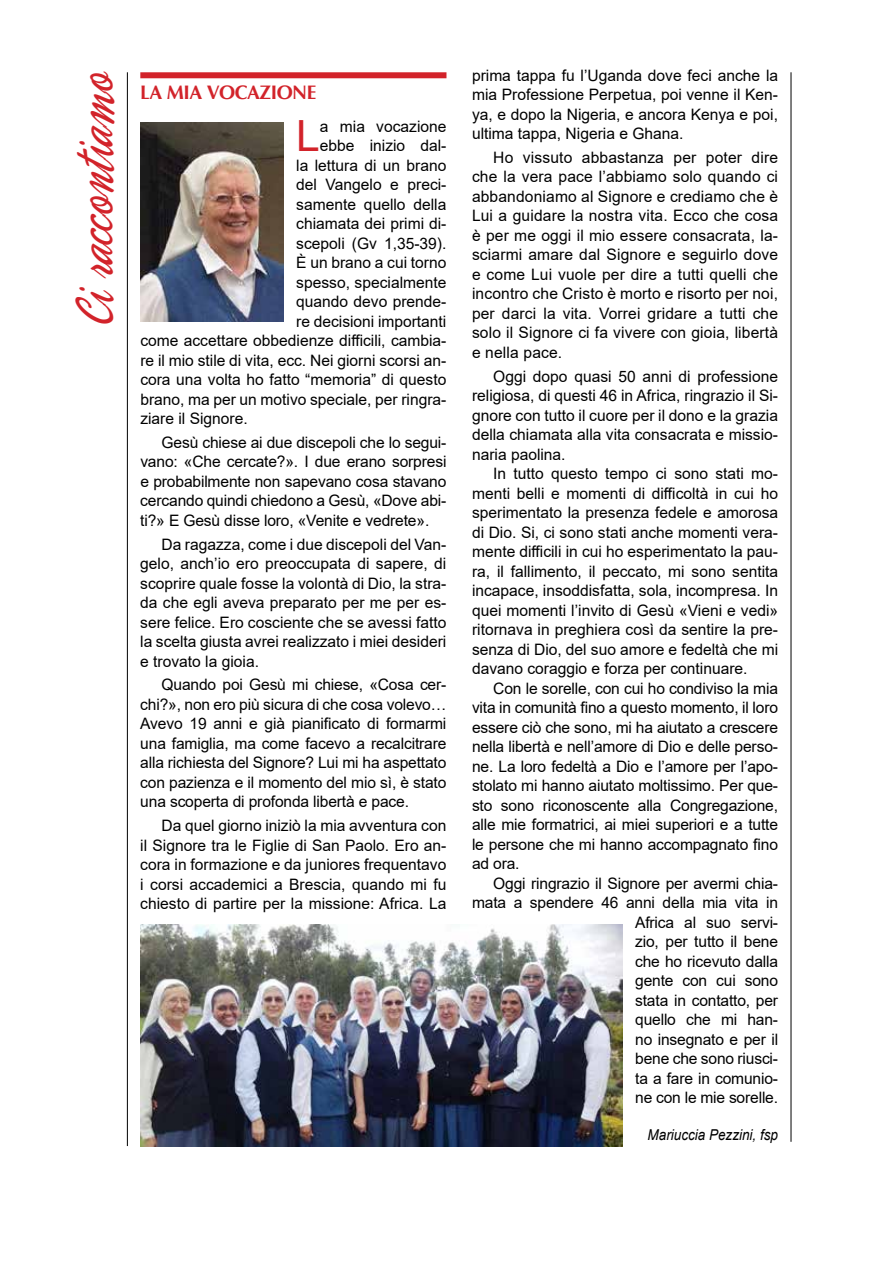
<style>
.page{position:relative;width:893px;height:1263px;background:#fff}
.page>*{position:absolute;margin:0;border:0;box-sizing:border-box;transform-origin:0 0}
.t1{font:57px "Phoenix Script FLF";color:#d2232a;scale:.7 1}
.t2{font:43.05px "Arial";color:#d2232a}
.t3{font:700 19.5px "Optima";letter-spacing:-.025em;color:#d2232a}
.t4{font:15.75px/19.5px "Arial";color:#000;text-align:justify}
.t5{font:italic 15px "Arial";color:#000;scale:.9 1}
</style>
<div class="page">
<hr style="left:791px;top:72px;width:1px;height:1070px;background:#000">
<hr style="left:127px;top:72px;width:1px;height:1074px;background:#000">
<div style="left:140px;top:72px;width:306px;height:6px;background:#d2232a"></div>
<img style="left:140px;top:123px;width:143px;height:198px">
<img style="left:140px;top:925px;width:482px;height:222px">
<h1 class="t1" style="left:65px;top:328px;width:368px;rotate:-90deg">Ci raccontiamo</h1>
<p class="t3" style="left:140px;top:80px;width:178px">LA MIA VOCAZION E</p>
<h2 class="t2" style="left:296px;top:106px;width:25px">L</h2>
<p class="t4" style="left:320px;top:116px;width:128px">a mia vocazione</p>
<p class="t4" style="left:320px;top:136px;width:128px">ebbe inizio dal-</p>
<p class="t4" style="left:296px;top:155px;width:152px">la lettura di un brano</p>
<p class="t4" style="left:296px;top:175px;width:152px">del Vangelo e preci-</p>
<p class="t4" style="left:296px;top:194px;width:152px">samente quello della</p>
<p class="t4" style="left:296px;top:214px;width:152px">chiamata dei primi di-</p>
<p class="t4" style="left:296px;top:233px;width:152px">scepoli (Gv 1,35-39).</p>
<p class="t4" style="left:296px;top:253px;width:152px">È un brano a cui torno</p>
<p class="t4" style="left:296px;top:272px;width:152px">spesso, specialmente</p>
<p class="t4" style="left:296px;top:292px;width:152px">quando devo prende-</p>
<p class="t4" style="left:296px;top:311px;width:152px">re decisioni importanti</p>
<p class="t4" style="left:140px;top:331px;width:308px">come accettare obbedienze difficili, cambia-</p>
<p class="t4" style="left:140px;top:350px;width:308px">re il mio stile di vita, ecc. Nei giorni scorsi an-</p>
<p class="t4" style="left:140px;top:370px;width:308px">cora una volta ho fatto “memoria” di questo</p>
<p class="t4" style="left:140px;top:389px;width:308px">brano, ma per un motivo speciale, per ringra-</p>
<p class="t4" style="left:140px;top:409px;width:109px">ziare il Signore.</p>
<p class="t4" style="left:140px;top:432px;width:308px;text-indent:21px">Gesù chiese ai due discepoli che lo segui&shy;vano: «Che cercate?». I due erano sorpresi e probabilmente non sapevano cosa stavano cercando quindi chiedono a Gesù, «Dove abi&shy;ti?» E Gesù disse loro, «Venite e vedrete».</p>
<p class="t4" style="left:140px;top:534px;width:308px;text-indent:21px">Da ragazza, come i due discepoli del Van&shy;gelo, anch’io ero preoccupata di sapere, di scoprire quale fosse la volontà di Dio, la stra&shy;da che egli aveva preparato per me per es&shy;sere felice. Ero cosciente che se avessi fatto la scelta giusta avrei realizzato i miei desideri e trovato la gioia.</p>
<p class="t4" style="left:140px;top:675px;width:308px;text-indent:21px">Quando poi Gesù mi chiese, «Cosa cer&shy;chi?», non ero più sicura di che cosa volevo… Avevo 19 anni e già pianificato di formarmi una famiglia, ma come facevo a recalcitrare alla richiesta del Signore? Lui mi ha aspettato con pazienza e il momento del mio sì, è stato una scoperta di profonda libertà e pace.</p>
<p class="t4" style="left:140px;top:816px;width:308px;text-indent:21px">Da quel giorno iniziò la mia avventura con il Signore tra le Figlie di San Paolo. Ero an&shy;cora in formazione e da juniores frequentavo i corsi accademici a Brescia, quando mi fu chiesto di partire per la missione: Africa. La</p>
<p class="t4" style="left:472px;top:65px;width:308px">prima tappa fu l’Uganda dove feci anche la mia Professione Perpetua, poi venne il Ken&shy;ya, e dopo la Nigeria, e ancora Kenya e poi, ultima tappa, Nigeria e Ghana.</p>
<p class="t4" style="left:472px;top:147px;width:308px;text-indent:21px">Ho vissuto abbastanza per poter dire che la vera pace l’abbiamo solo quando ci abbandoniamo al Signore e crediamo che è Lui a guidare la nostra vita. Ecco che cosa è per me oggi il mio essere consacrata, la&shy;sciarmi amare dal Signore e seguirlo dove e come Lui vuole per dire a tutti quelli che incontro che Cristo è morto e risorto per noi, per darci la vita. Vorrei gridare a tutti che solo il Signore ci fa vivere con gioia, libertà e nella pace.</p>
<p class="t4" style="left:472px;top:366px;width:308px;text-indent:21px">Oggi dopo quasi 50 anni di professione religiosa, di questi 46 in Africa, ringrazio il Si&shy;gnore con tutto il cuore per il dono e la grazia della chiamata alla vita consacrata e missio&shy;naria paolina.</p>
<p class="t4" style="left:472px;top:464px;width:308px;text-indent:21px">In tutto questo tempo ci sono stati mo&shy;menti belli e momenti di difficoltà in cui ho sperimentato la presenza fedele e amorosa di Dio. Si, ci sono stati anche momenti vera&shy;mente difficili in cui ho esperimentato la pau&shy;ra, il fallimento, il peccato, mi sono sentita incapace, insoddisfatta, sola, incompresa. In quei momenti l’invito di Gesù «Vieni e vedi» ritornava in preghiera così da sentire la pre&shy;senza di Dio, del suo amore e fedeltà che mi davano coraggio e forza per continuare.</p>
<p class="t4" style="left:472px;top:678px;width:308px;text-indent:21px">Con le sorelle, con cui ho condiviso la mia vita in comunità fino a questo momento, il loro essere ciò che sono, mi ha aiutato a crescere nella libertà e nell’amore di Dio e delle perso&shy;ne. La loro fedeltà a Dio e l’amore per l’apo&shy;stolato mi hanno aiutato moltissimo. Per que&shy;sto sono riconoscente alla Congregazione, alle mie formatrici, ai miei superiori e a tutte le persone che mi hanno accompagnato fino ad ora.</p>
<p class="t4" style="left:472px;top:873px;width:308px;text-align:right">Oggi ringrazio il Signore per avermi chia&shy;mata a spendere 46 anni della mia vita in<br>Africa al suo servi-<br>zio, per tutto il bene<br>che ho ricevuto dalla<br>gente con cui sono<br>stata in contatto, per<br>quello che mi han-<br>no insegnato e per il<br>bene che sono riusci-<br>ta a fare in comunio-<br>ne con le mie sorelle.</p>
<p class="t5" style="left:648px;top:1125px;width:147px">Mariuccia Pezzini, fsp</p>
</div>
